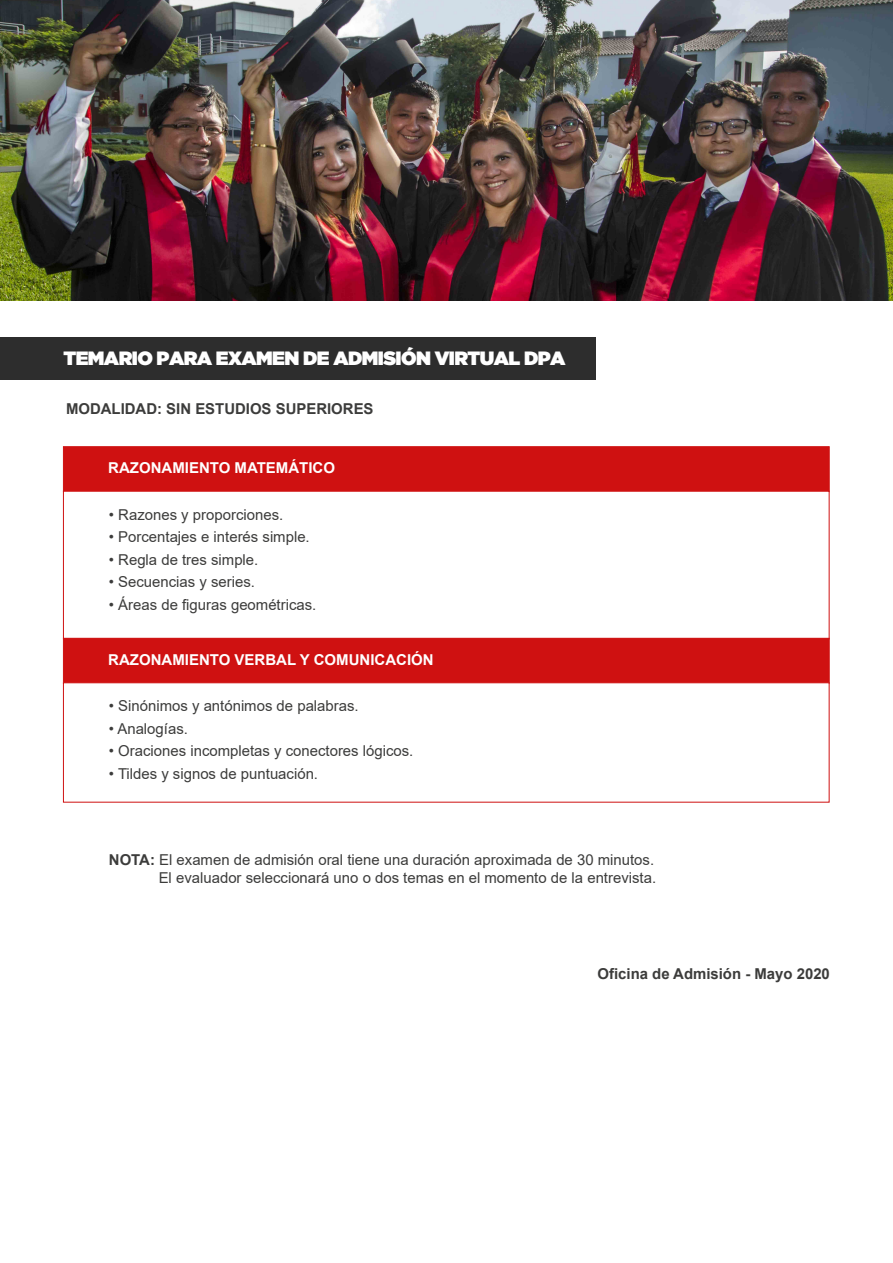
<style>
.page{position:relative;width:893px;height:1263px;background:#fff}
.page>*{position:absolute;margin:0;border:0;box-sizing:border-box;transform-origin:0 0}
.t1{font:19.2px "Gotham Ultra";letter-spacing:-.03em;color:#fff}
.t2{font:15px/18px "Arial";color:#3c3c3b;text-align:right}
.t3{font:700 15px "Arial";color:#3c3c3b}
.t4{font:700 15px "Arial";color:#fff}
.s1{font-weight:700}
</style>
<div class="page">
<div style="left:63px;top:446px;width:767px;height:46px;background:#cf1111;border:1px solid #cf1111"></div>
<div style="left:63px;top:491px;width:766px;height:148px;background:#fff;border:1px solid #cf1111"></div>
<div style="left:0;top:337px;width:596px;height:43px;background:#2d2d2d"></div>
<div style="left:63px;top:638px;width:767px;height:46px;background:#cf1111"></div>
<div style="left:63px;top:682px;width:766px;height:120px;background:#fff;border:1px solid #cf1111"></div>
<img style="left:0;top:0;width:893px;height:300px">
<p class="t1" style="left:63px;top:347px;width:504px">TEMARIO PARA EXAMEN DE ADMISIÓN VIRTUAL DPA</p>
<p class="t3" style="left:66px;top:398px;width:309px">MODALIDAD: SIN ESTUDIOS SUPERIORES</p>
<p class="t4" style="left:108px;top:457px;width:228px">RAZONAMIENTO MATEMÁTICO</p>
<p class="t2" style="left:109px;top:505px;width:176px">• Razones y proporciones.</p>
<p class="t2" style="left:109px;top:528px;width:202px">• Porcentajes e interés simple.</p>
<p class="t2" style="left:109px;top:550px;width:151px">• Regla de tres simple.</p>
<p class="t2" style="left:109px;top:573px;width:148px">• Secuencias y series.</p>
<p class="t2" style="left:109px;top:595px;width:209px">• Áreas de figuras geométricas.</p>
<p class="t4" style="left:108px;top:649px;width:327px">RAZONAMIENTO VERBAL Y COMUNICACIÓN</p>
<p class="t2" style="left:109px;top:697px;width:251px">• Sinónimos y antónimos de palabras.</p>
<p class="t2" style="left:109px;top:719px;width:81px">• Analogías.</p>
<p class="t2" style="left:109px;top:742px;width:306px">• Oraciones incompletas y conectores lógicos.</p>
<p class="t2" style="left:109px;top:764px;width:211px">• Tildes y signos de puntuación.</p>
<p class="t2" style="left:109px;top:850px;width:549px"><span class="s1">NOTA:</span> El examen de admisión oral tiene una duración aproximada de 30 minutos.<br>El evaluador seleccionará uno o dos temas en el momento de la entrevista.</p>
<p class="t3" style="left:597px;top:963px;width:234px">Oficina de Admisión - Mayo 2020</p>
</div>
